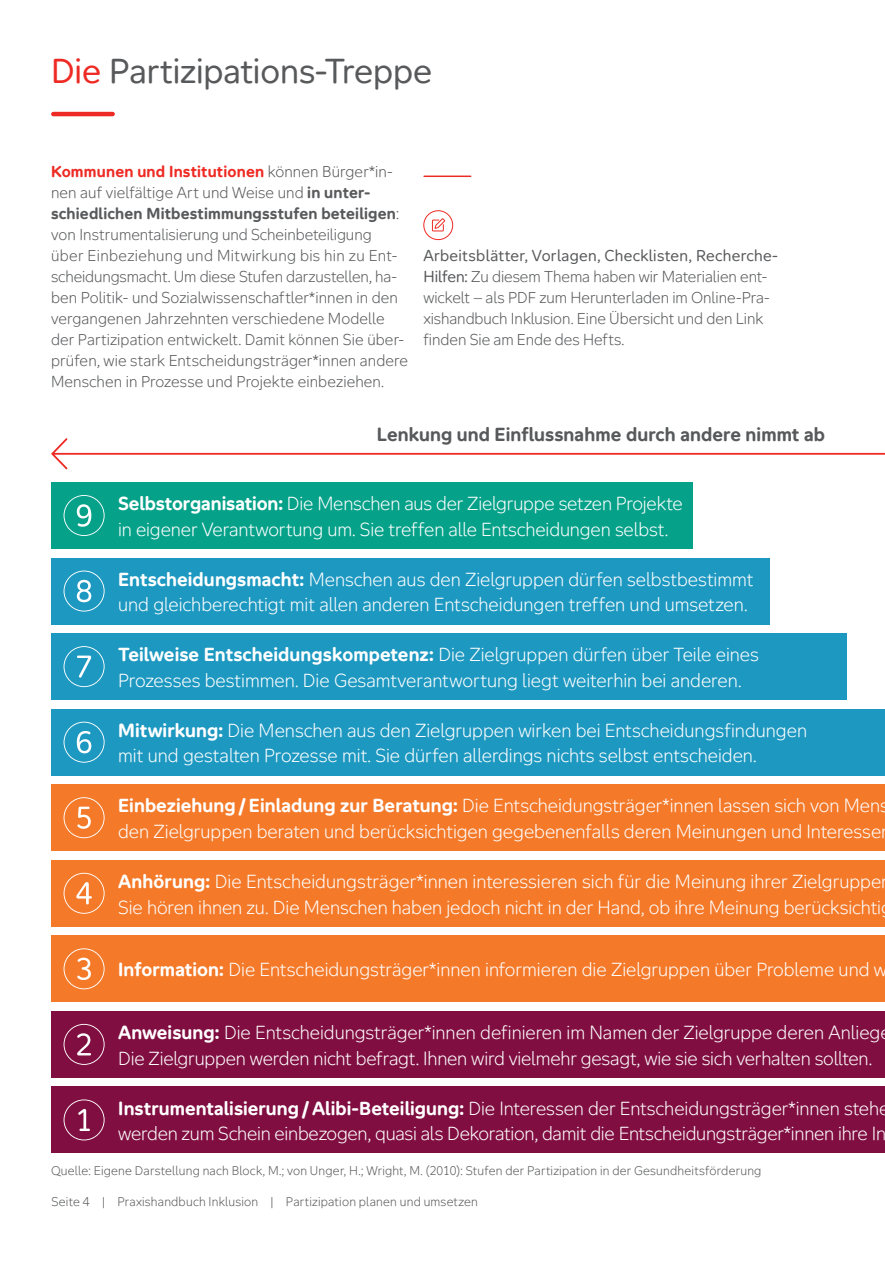
<style>
.page{position:relative;width:885px;height:1263px;background:#fff}
.page>*{position:absolute;margin:0;border:0;box-sizing:border-box;transform-origin:0 0}
.t1{font:33px "Aktion Mensch";letter-spacing:-.005em;color:#58595b}
.t2{font:300 18px/25.7px "Aktion Mensch";letter-spacing:-.005em;color:#fff}
.t3{font:700 18px "Aktion Mensch";letter-spacing:.005em;color:#58595b}
.t4{font:300 15px/21px "Aktion Mensch";letter-spacing:.005em;color:#58595b}
.t5{font:300 12px "Aktion Mensch";letter-spacing:.015em;color:#58595b}
.s1{color:#ee2a24}
.s2{font-weight:700;color:#ee2a24}
.s3{font-weight:700}
.s4{font-weight:400}
</style>
<div class="page">
<hr style="left:53px;top:112px;width:60px;height:4px;background:#ee2a24">
<hr style="left:424px;top:176px;width:46px;height:1px;background:#ee2a24">
<div style="left:423px;top:210px;width:30px;height:30px;border:1px solid #ee2a24;border-radius:50%"></div>
<svg style="left:431px;top:218px;width:15px;height:14px"></svg>
<div style="left:51px;top:1086px;width:833px;height:67px;background:#800e41"></div>
<div style="left:51px;top:1011px;width:833px;height:67px;background:#800e41"></div>
<div style="left:51px;top:935px;width:833px;height:67px;background:#f47929"></div>
<div style="left:51px;top:860px;width:833px;height:66px;background:#f47929"></div>
<div style="left:51px;top:784px;width:833px;height:67px;background:#f47929"></div>
<div style="left:51px;top:709px;width:833px;height:66px;background:#1d98c1"></div>
<div style="left:51px;top:633px;width:795px;height:67px;background:#1d98c1"></div>
<div style="left:51px;top:558px;width:718px;height:66px;background:#1d98c1"></div>
<div style="left:51px;top:482px;width:641px;height:67px;background:#05a189"></div>
<svg style="left:51px;top:438px;width:833px;height:31px"></svg>
<svg style="left:64px;top:495px;width:41px;height:41px"></svg>
<svg style="left:64px;top:570px;width:41px;height:41px"></svg>
<svg style="left:64px;top:646px;width:41px;height:41px"></svg>
<svg style="left:64px;top:722px;width:41px;height:41px"></svg>
<svg style="left:64px;top:797px;width:41px;height:41px"></svg>
<svg style="left:64px;top:873px;width:41px;height:41px"></svg>
<svg style="left:64px;top:948px;width:41px;height:41px"></svg>
<svg style="left:64px;top:1024px;width:41px;height:41px"></svg>
<svg style="left:64px;top:1099px;width:41px;height:41px"></svg>
<h1 class="t1" style="left:51px;top:46px;width:383px"><span class="s1">Die</span> Partizipations-Treppe</h1>
<p class="t4" style="left:51px;top:161px;width:358px"><span class="s2">Kommunen und Institutionen</span> können Bürger*in&shy;nen auf vielfältige Art und Weise und <span class="s3">in unter&shy;schiedlichen Mitbestimmungsstufen beteiligen</span>: von Instrumentalisierung und Scheinbeteiligung<br>über Einbeziehung und Mitwirkung bis hin zu Ent&shy;scheidungsmacht. Um diese Stufen darzustellen, ha&shy;ben Politik- und Sozialwissenschaftler*innen in den vergangenen Jahrzehnten verschiedene Modelle der Partizipation entwickelt. Damit können Sie über&shy;prüfen, wie stark Entscheidungsträger*innen andere Menschen in Prozesse und Projekte einbeziehen.</p>
<p class="t4" style="left:423px;top:245px;width:356px"><span class="s4">Arbeitsblätter, Vorlagen, Checklisten, Recherche-Hilfen:</span> Zu diesem Thema haben wir Materialien ent&shy;wickelt – als PDF zum Herunterladen im Online-Pra&shy;xishandbuch Inklusion. Eine Übersicht und den Link finden Sie am Ende des Hefts.</p>
<p class="t3" style="left:377px;top:422px;width:449px">Lenkung und Einflussnahme durch andere nimmt ab</p>
<p class="t2" style="left:118px;top:491px;width:566px"><span class="s3">Selbstorganisation:</span> Die Menschen aus der Zielgruppe setzen Projekte in eigener Verantwortung um. Sie treffen alle Entscheidungen selbst.</p>
<p class="t2" style="left:118px;top:566px;width:636px"><span class="s3">Entscheidungsmacht:</span> Menschen aus den Zielgruppen dürfen selbstbestimmt und gleichberechtigt mit allen anderen Entscheidungen treffen und umsetzen.</p>
<p class="t2" style="left:118px;top:642px;width:642px"><span class="s3">Teilweise Entscheidungskompetenz:</span> Die Zielgruppen dürfen über Teile eines<br>Prozesses bestimmen. Die Gesamtverantwortung liegt weiterhin bei anderen.</p>
<p class="t2" style="left:118px;top:717px;width:690px"><span class="s3">Mitwirkung:</span> Die Menschen aus den Zielgruppen wirken bei Entscheidungsfindungen mit und gestalten Prozesse mit. Sie dürfen allerdings nichts selbst entscheiden.</p>
<p class="t2" style="left:118px;top:793px;width:772px"><span class="s3">Einbeziehung / Einladung zur Beratung:</span> Die Entscheidungsträger*innen lassen sich von Mens den Zielgruppen beraten und berücksichtigen gegebenenfalls deren Meinungen und Interesse</p>
<p class="t2" style="left:118px;top:868px;width:764px"><span class="s3">Anhörung:</span> Die Entscheidungsträger*innen interessieren sich für die Meinung ihrer Zielgruppe<br>Sie hören ihnen zu. Die Menschen haben jedoch nicht in der Hand, ob ihre Meinung berücksichti</p>
<p class="t2" style="left:118px;top:957px;width:770px"><span class="s3">Information:</span> Die Entscheidungsträger*innen informieren die Zielgruppen über Probleme und w</p>
<p class="t2" style="left:118px;top:1019px;width:763px"><span class="s3">Anweisung:</span> Die Entscheidungsträger*innen definieren im Namen der Zielgruppe deren Anlieg<br>Die Zielgruppen werden nicht befragt. Ihnen wird vielmehr gesagt, wie sie sich verhalten sollten.</p>
<p class="t2" style="left:118px;top:1095px;width:772px"><span class="s3">Instrumentalisierung / Alibi-Beteiligung:</span> Die Interessen der Entscheidungsträger*innen stehe werden zum Schein einbezogen, quasi als Dekoration, damit die Entscheidungsträger*innen ihre In</p>
<p class="t5" style="left:51px;top:1163px;width:711px">Quelle: Eigene Darstellung nach Block, M.; von Unger, H.; Wright, M. (2010): Stufen der Partizipation in der Gesundheitsförderung</p>
<p class="t5" style="left:51px;top:1194px;width:428px">Seite 4 | Praxishandbuch Inklusion | Partizipation planen und umsetzen</p>
</div>
